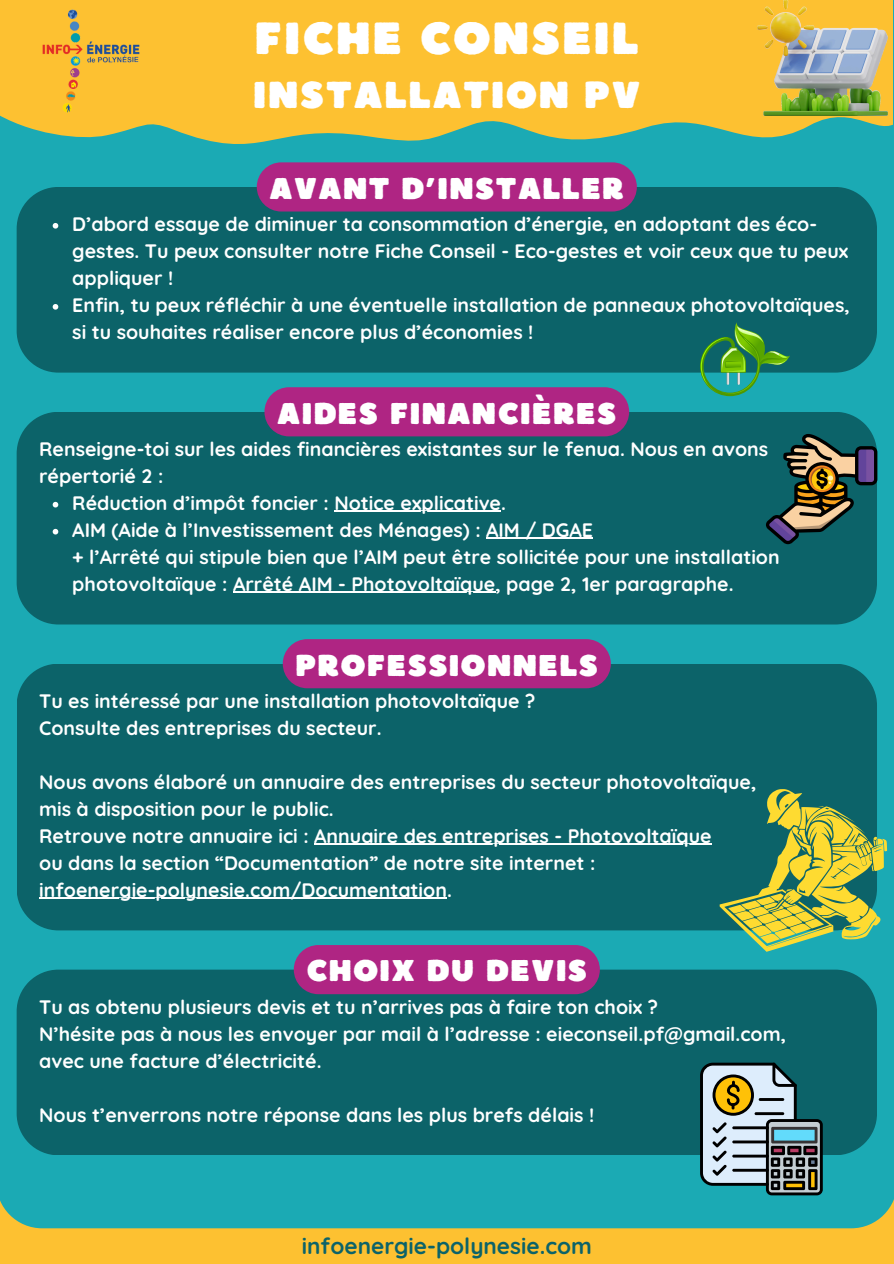
<style>
.page{position:relative;width:894px;height:1264px;background:#fff}
.page>*{position:absolute;margin:0;border:0;box-sizing:border-box;transform-origin:0 0}
.t1{font:45px "Boulder";letter-spacing:.05em;color:#fff}
.t2{font:37.5px "Boulder";letter-spacing:.05em;color:#fff}
.t3{font:30px "Boulder";letter-spacing:.05em;color:#fff}
.t4{font:700 22.5px "Quicksand";color:#0c6369}
.t5{font:700 19.5px/27px "Quicksand";color:#fff}
</style>
<div class="page">
<div style="left:0;top:0;width:893px;height:1263px;background:#1baab4"></div>
<svg style="left:1px;top:0;width:891px;height:165px;fill:#fdc131"></svg>
<img style="left:38px;top:5px;width:106px;height:111px">
<div style="left:17px;top:187px;width:859px;height:185px;background:#0c6369"></div>
<svg style="left:53px;top:223px;width:5px;height:5px"></svg>
<svg style="left:53px;top:304px;width:5px;height:5px"></svg>
<div style="left:17px;top:412px;width:859px;height:212px;background:#0c6369"></div>
<svg style="left:53px;top:502px;width:5px;height:5px"></svg>
<hr style="left:334px;top:511px;width:167px;height:1px;background:#fff">
<svg style="left:53px;top:529px;width:5px;height:5px"></svg>
<hr style="left:486px;top:538px;width:107px;height:1px;background:#fff">
<hr style="left:233px;top:592px;width:262px;height:1px;background:#fff">
<div style="left:17px;top:663px;width:859px;height:267px;background:#0c6369"></div>
<hr style="left:314px;top:843px;width:397px;height:2px;background:#fff">
<hr style="left:39px;top:897px;width:408px;height:2px;background:#fff">
<div style="left:17px;top:969px;width:859px;height:186px;background:#0c6369"></div>
<img style="left:757px;top:0;width:129px;height:116px">
<svg style="left:0;top:1182px;width:893px;height:81px"></svg>
<svg style="left:765px;top:434px;width:112px;height:110px;background:#435f57"></svg>
<svg style="left:719px;top:789px;width:167px;height:162px;background:#719d5b"></svg>
<svg style="left:699px;top:1062px;width:123px;height:133px;background:#7e9492"></svg>
<svg style="left:699px;top:322px;width:90px;height:74px"></svg>
<div style="left:257px;top:162px;width:379px;height:49px;background:#af2583;border-radius:25px"></div>
<div style="left:264px;top:387px;width:365px;height:49px;background:#af2583;border-radius:25px"></div>
<div style="left:283px;top:639px;width:327px;height:49px;background:#af2583;border-radius:25px"></div>
<div style="left:294px;top:945px;width:305px;height:49px;background:#af2583;border-radius:25px"></div>
<h3 class="t1" style="left:255px;top:9px;width:385px">FICHE CONSEIL</h3>
<h5 class="t2" style="left:253px;top:70px;width:388px">INSTALLATION PV</h5>
<h5 class="t3" style="left:269px;top:169px;width:356px">AVANT D’INSTALLER</h5>
<p class="t5" style="left:72px;top:210px;width:777px">D’abord essaye de diminuer ta consommation d’énergie, en adoptant des éco&shy;gestes. Tu peux consulter notre Fiche Conseil - Eco-gestes et voir ceux que tu peux appliquer !</p>
<p class="t5" style="left:72px;top:291px;width:778px">Enfin, tu peux réfléchir à une éventuelle installation de panneaux photovoltaïques, si tu souhaites réaliser encore plus d’économies !</p>
<p class="t3" style="left:277px;top:393px;width:340px">AIDES FINANCIÈRES</p>
<h1 class="t5" style="left:39px;top:435px;width:730px">Renseigne-toi sur les aides financières existantes sur le fenua. Nous en avons répertorié 2 :</h1>
<h2 class="t5" style="left:72px;top:489px;width:435px">Réduction d’impôt foncier : Notice explicative.</h2>
<p class="t5" style="left:72px;top:516px;width:522px">AIM (Aide à l’Investissement des Ménages) : AIM / DGAE</p>
<h3 class="t5" style="left:72px;top:543px;width:708px">+ l’Arrêté qui stipule bien que l’AIM peut être sollicitée pour une installation</h3>
<p class="t5" style="left:72px;top:570px;width:662px">photovoltaïque : Arrêté AIM - Photovoltaïque, page 2, 1er paragraphe.</p>
<h3 class="t3" style="left:295px;top:645px;width:304px">PROFESSIONNELS</h3>
<p class="t5" style="left:39px;top:686px;width:497px">Tu es intéressé par une installation photovoltaïque ?<br>Consulte des entreprises du secteur.</p>
<h3 class="t5" style="left:39px;top:767px;width:718px">Nous avons élaboré un annuaire des entreprises du secteur photovoltaïque, mis à disposition pour le public.<br>Retrouve notre annuaire ici : Annuaire des entreprises - Photovoltaïque</h3>
<h5 class="t5" style="left:39px;top:848px;width:557px">ou dans la section “Documentation” de notre site internet :</h5>
<p class="t5" style="left:39px;top:875px;width:414px">infoenergie-polynesie.com/Documentation.</p>
<h5 class="t3" style="left:306px;top:951px;width:282px">CHOIX DU DEVIS</h5>
<p class="t5" style="left:39px;top:992px;width:748px">Tu as obtenu plusieurs devis et tu n’arrives pas à faire ton choix ?<br>N’hésite pas à nous les envoyer par mail à l’adresse : eieconseil.pf@gmail.com, avec une facture d’électricité.</p>
<p class="t5" style="left:39px;top:1100px;width:556px">Nous t’enverrons notre réponse dans les plus brefs délais !</p>
<p class="t4" style="left:302px;top:1231px;width:291px">infoenergie-polynesie.com</p>
</div>
